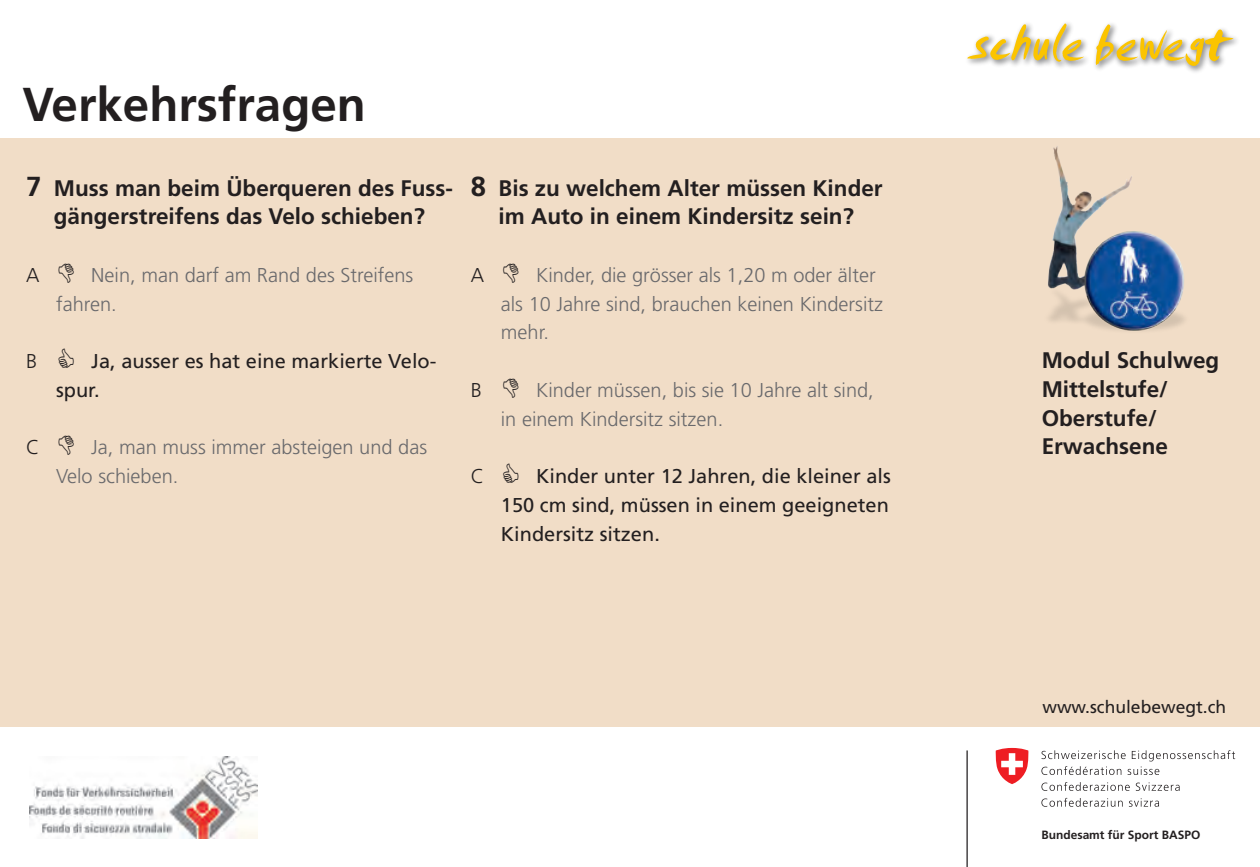
<style>
.page{position:relative;width:1260px;height:867px;background:#fff}
.page>*{position:absolute;margin:0;border:0;box-sizing:border-box;transform-origin:0 0}
.t1{font:700 47.5px "Frutiger LT";color:#231f20}
.t2{font:700 22.5px/28.8px "Frutiger LT";color:#231f20;text-align:center}
.t3{font:300 20px/28.8px "Frutiger LT";color:#69696c}
.t4{font:20px/28.8px "Frutiger LT";color:#231f20}
.t5{font:300 20px "Frutiger LT";color:#231f20}
.t6{font:17.5px "Frutiger LT";color:#231f20}
.t7{font:700 12px "Frutiger LT";color:#231f20}
.s1{font-size:27.5px}
</style>
<div class="page">
<div style="left:0;top:138px;width:1259px;height:589px;background:#f1ddc7"></div>
<img style="left:984px;top:62px;width:21px;height:5px">
<img style="left:1027px;top:62px;width:20px;height:5px">
<img style="left:1047px;top:23px;width:23px;height:43px">
<img style="left:1056px;top:39px;width:31px;height:29px">
<svg style="left:967px;top:24px;width:116px;height:38px"></svg>
<img style="left:1179px;top:66px;width:20px;height:6px">
<img style="left:1199px;top:37px;width:38px;height:34px">
<svg style="left:1095px;top:24px;width:138px;height:42px"></svg>
<hr style="left:966px;top:750px;width:1px;height:116px;background:#231f20">
<svg style="left:1041px;top:750px;width:193px;height:25px"></svg>
<svg style="left:1041px;top:782px;width:88px;height:8px"></svg>
<svg style="left:1135px;top:782px;width:44px;height:8px"></svg>
<svg style="left:1041px;top:797px;width:81px;height:9px"></svg>
<svg style="left:1129px;top:798px;width:29px;height:8px"></svg>
<svg style="left:995px;top:747px;width:33px;height:37px"></svg>
<img style="left:1048px;top:146px;width:137px;height:185px">
<img style="left:30px;top:756px;width:228px;height:82px">
<h1 class="t1" style="left:22px;top:76px;width:345px">Verkehrsfragen</h1>
<p class="t2" style="left:26px;top:173px;width:428px"><span class="s1">7</span> Muss man beim Überqueren des Fuss&shy;gängerstreifens das Velo schieben?</p>
<p class="t5" style="left:26px;top:263px;width:15px">A</p>
<p class="t3" style="left:56px;top:261px;width:359px;text-indent:35px">Nein, man darf am Rand des Streifens fahren.</p>
<p class="t5" style="left:26px;top:350px;width:13px">B</p>
<p class="t4" style="left:56px;top:347px;width:382px;text-indent:35px">Ja, ausser es hat eine markierte Velo&shy;spur.</p>
<p class="t5" style="left:26px;top:436px;width:15px">C</p>
<p class="t3" style="left:56px;top:433px;width:372px;text-indent:35px">Ja, man muss immer absteigen und das<br>Velo schieben.</p>
<p class="t2" style="left:471px;top:173px;width:413px"><span class="s1">8</span> Bis zu welchem Alter müssen Kinder im Auto in einem Kindersitz sein?</p>
<p class="t5" style="left:471px;top:263px;width:15px">A</p>
<p class="t3" style="left:501px;top:261px;width:383px;text-indent:35px">Kinder, die grösser als 1,20 m oder älter als 10 Jahre sind, brauchen keinen Kindersitz mehr.</p>
<p class="t5" style="left:471px;top:378px;width:13px">B</p>
<p class="t3" style="left:501px;top:376px;width:374px;text-indent:35px">Kinder müssen, bis sie 10 Jahre alt sind, in einem Kindersitz sitzen.</p>
<p class="t5" style="left:471px;top:465px;width:15px">C</p>
<p class="t4" style="left:501px;top:462px;width:391px;text-align:justify;text-indent:35px">Kinder unter 12 Jahren, die kleiner als 150 cm sind, müssen in einem geeigneten Kindersitz sitzen.</p>
<p class="t2" style="left:1041px;top:346px;width:179px;text-align:left">Modul Schulweg<br>Mittelstufe/<br>Oberstufe/<br>Erwachsene</p>
<p class="t6" style="left:1042px;top:696px;width:185px">www.schulebewegt.ch</p>
<p class="t7" style="left:1041px;top:827px;width:160px">Bundesamt für Sport BASPO</p>
</div>
